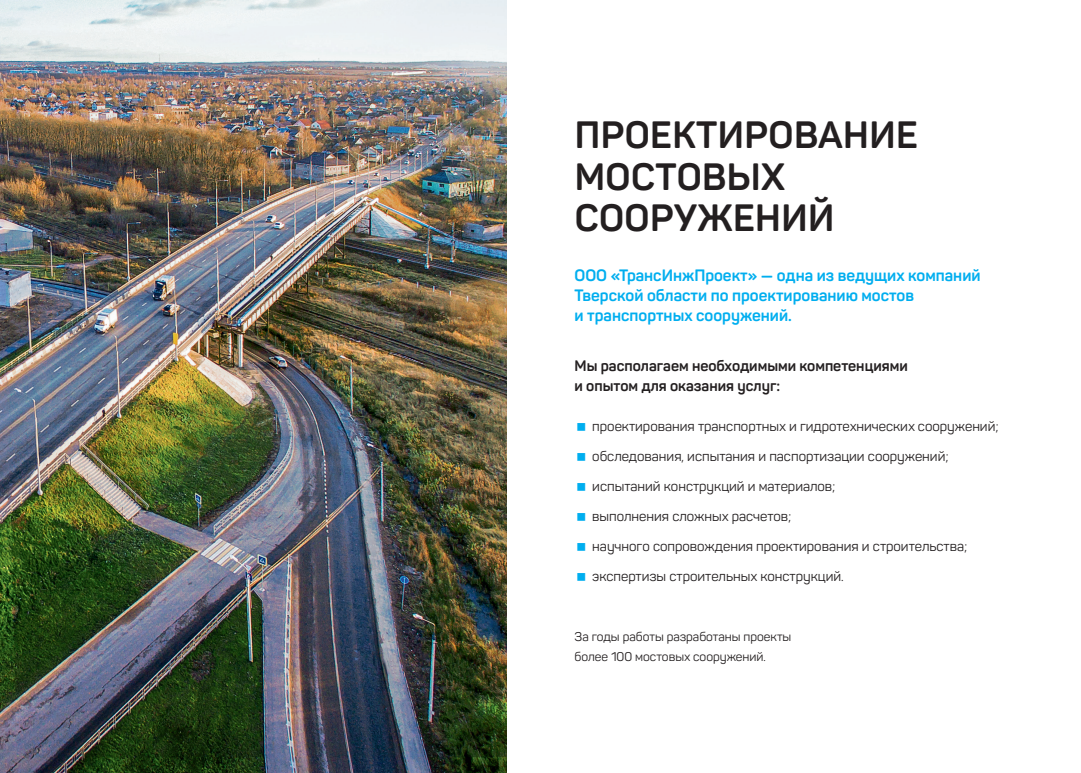
<style>
.page{position:relative;width:1081px;height:773px;background:#fff}
.page>*{position:absolute;margin:0;border:0;box-sizing:border-box;transform-origin:0 0}
.t1{font:700 37.5px/41.2px "Panton";letter-spacing:.01em;color:#231f20}
.t2{font:700 16.25px/20px "Panton";color:#00aeef}
.t3{font:700 15px/20px "Panton";color:#231f20}
.t4{font:13.75px/30px "Panton";color:#231f20}
.t5{font:12.5px/20px "Panton";color:#231f20}
</style>
<div class="page">
<img style="left:0;top:0;width:506px;height:772px">
<h1 class="t1" style="left:575px;top:114px;width:344px">ПРОЕКТИРОВАНИЕ<br>МОСТОВЫХ<br>СООРУЖЕНИЙ</h1>
<p class="t2" style="left:574px;top:265px;width:407px">ООО «ТрансИнжПроект» — одна из ведущих компаний<br>Тверской области по проектированию мостов<br>и транспортных сооружений.</p>
<p class="t3" style="left:574px;top:355px;width:335px">Мы располагаем необходимыми компетенциями и опытом для оказания услуг:</p>
<p class="t4" style="left:592px;top:411px;width:408px">проектирования транспортных и гидротехнических сооружений; обследования, испытания и паспортизации сооружений; испытаний конструкций и материалов;<br>выполнения сложных расчетов;<br>научного сопровождения проектирования и строительства; экспертизы строительных конструкций.</p>
<p class="t5" style="left:574px;top:626px;width:218px">За годы работы разработаны проекты более 100 мостовых сооружений.</p>
</div>
